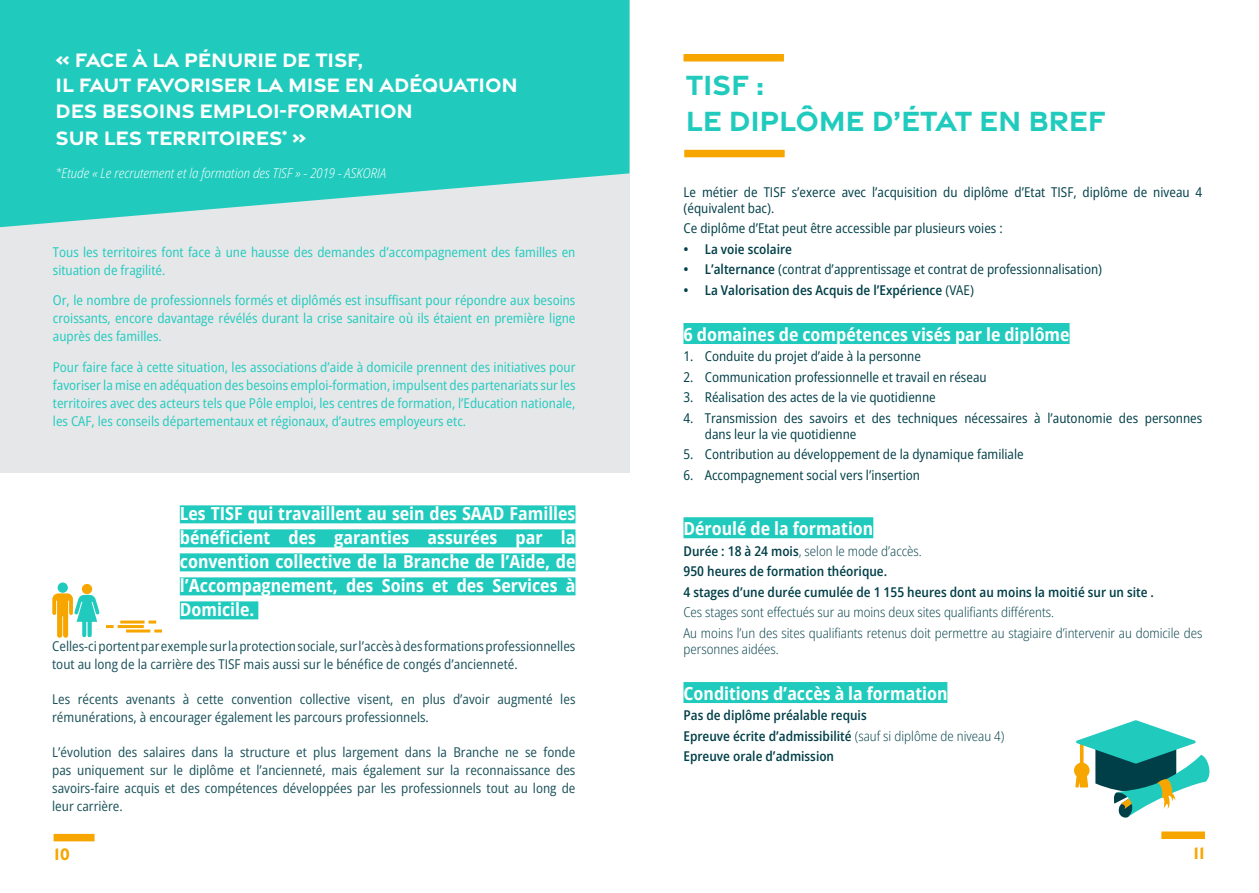
<style>
.page{position:relative;width:1259px;height:893px;background:#fff}
.page>*{position:absolute;margin:0;border:0;box-sizing:border-box;transform-origin:0 0}
.t1{font:700 30px "Gravesend Sans";letter-spacing:-.01em;color:#20cbbe}
.t2{font:700 21px/27px "Gravesend Sans";letter-spacing:-.01em;color:#fff}
.t3{font:700 semi-condensed 18px/24px "Open Sans";color:#fff;text-align:justify}
.t4{font:700 18px "Gravesend Sans";color:#f7a600}
.t5{font:semi-condensed 13.5px/18px "Open Sans";color:#20cbbe;text-align:justify}
.t6{font:semi-condensed 13.5px/18px "Open Sans";color:#1a525a}
.t7{font:semi-condensed 13.5px/16.2px "Open Sans";color:#003f48}
.t8{font:600 semi-condensed 13.5px "Open Sans";color:#003f48}
.t9{font:300 semi-condensed 13.5px/16.2px "Open Sans";color:#003f48}
.t10{font:italic 300 semi-condensed 13.5px "Open Sans";color:#fff}
.s1{font-weight:600}
.s2{font-weight:400}
.s3{font-weight:300}
</style>
<div class="page">
<div style="left:1161px;top:831px;width:44px;height:8px;background:#f7a600"></div>
<div style="left:54px;top:834px;width:40px;height:7px;background:#f7a600"></div>
<div style="left:180px;top:505px;width:395px;height:18px;background:#20cbbe"></div>
<div style="left:180px;top:529px;width:395px;height:18px;background:#20cbbe"></div>
<div style="left:180px;top:553px;width:395px;height:18px;background:#20cbbe"></div>
<div style="left:180px;top:577px;width:395px;height:18px;background:#20cbbe"></div>
<div style="left:180px;top:601px;width:78px;height:18px;background:#20cbbe"></div>
<div style="left:0;top:0;width:629px;height:472px;background:#e6e7e9"></div>
<svg style="left:0;top:0;width:629px;height:227px;background:#37cec3"></svg>
<svg style="left:106px;top:620px;width:56px;height:12px"></svg>
<svg style="left:52px;top:593px;width:48px;height:45px"></svg>
<div style="left:58px;top:582px;width:10px;height:11px;background:#20cbbe;border-radius:50%"></div>
<div style="left:82px;top:584px;width:10px;height:10px;background:#f7a600;border-radius:50%"></div>
<div style="left:683px;top:323px;width:386px;height:21px;background:#20cbbe"></div>
<div style="left:683px;top:517px;width:190px;height:21px;background:#20cbbe"></div>
<div style="left:683px;top:682px;width:264px;height:21px;background:#20cbbe"></div>
<div style="left:683px;top:54px;width:101px;height:8px;background:#f7a600"></div>
<div style="left:684px;top:150px;width:100px;height:7px;background:#f7a600"></div>
<svg style="left:1075px;top:720px;width:135px;height:98px"></svg>
<p class="t2" style="left:56px;top:46px;width:309px">« FACE À LA PÉNURIE DE TISF,</p>
<p class="t2" style="left:56px;top:71px;width:463px">IL FAUT FAVORISER LA MISE EN ADÉQUATION</p>
<p class="t2" style="left:56px;top:96px;width:359px">DES BESOINS EMPLOI-FORMATION<br>SUR LES TERRITOIRES<sup>*</sup> »</p>
<p class="t10" style="left:56px;top:164px;width:332px">*Etude « Le recrutement et la formation des TISF » - 2019 - ASKORIA</p>
<p class="t5" style="left:53px;top:242px;width:524px">Tous les territoires font face à une hausse des demandes d’accompagnement des familles en situation de fragilité.</p>
<p class="t5" style="left:53px;top:291px;width:524px">Or, le nombre de professionnels formés et diplômés est insuffisant pour répondre aux besoins croissants, encore davantage révélés durant la crise sanitaire où ils étaient en première ligne auprès des familles.</p>
<p class="t5" style="left:53px;top:358px;width:524px">Pour faire face à cette situation, les associations d’aide à domicile prennent des initiatives pour favoriser la mise en adéquation des besoins emploi-formation, impulsent des partenariats sur les territoires avec des acteurs tels que Pôle emploi, les centres de formation, l’Education nationale, les CAF, les conseils départementaux et régionaux, d’autres employeurs etc.</p>
<p class="t3" style="left:180px;top:501px;width:397px">Les TISF qui travaillent au sein des SAAD Familles bénéficient des garanties assurées par la convention collective de la Branche de l’Aide, de l’Accompagnement, des Soins et des Services à Domicile.</p>
<p class="t6" style="left:52px;top:637px;width:525px">Celles-ci portent par exemple sur la protection sociale, sur l’accès à des formations professionnelles tout au long de la carrière des TISF mais aussi sur le bénéfice de congés d’ancienneté.</p>
<p class="t6" style="left:52px;top:690px;width:525px">Les récents avenants à cette convention collective visent, en plus d’avoir augmenté les rémunérations, à encourager également les parcours professionnels.</p>
<p class="t6" style="left:52px;top:743px;width:525px;text-align:justify">L’évolution des salaires dans la structure et plus largement dans la Branche ne se fonde pas uniquement sur le diplôme et l’ancienneté, mais également sur la reconnaissance des savoirs-faire acquis et des compétences développées par les professionnels tout au long de leur carrière.</p>
<p class="t1" style="left:686px;top:66px;width:80px">TISF :</p>
<p class="t1" style="left:686px;top:102px;width:422px">LE DIPLÔME D’ÉTAT EN BREF</p>
<p class="t7" style="left:683px;top:183px;width:520px">Le métier de TISF s’exerce avec l’acquisition du diplôme d’Etat TISF, diplôme de niveau 4 (équivalent bac).</p>
<p class="t7" style="left:683px;top:220px;width:321px">Ce diplôme d’Etat peut être accessible par plusieurs voies :</p>
<p class="t8" style="left:683px;top:240px;width:110px">• La voie scolaire</p>
<p class="t7" style="left:683px;top:261px;width:420px"><span class="s1">• L’alternance</span> (contrat d’apprentissage et contrat de professionnalisation)</p>
<p class="t8" style="left:683px;top:281px;width:292px">• La Valorisation des Acquis de l’Expérience <span class="s2">(VAE)</span></p>
<p class="t3" style="left:683px;top:322px;width:388px">6 domaines de compétences visés par le diplôme</p>
<p class="t7" style="left:683px;top:348px;width:239px">1. Conduite du projet d’aide à la personne</p>
<p class="t7" style="left:683px;top:369px;width:305px">2. Communication professionnelle et travail en réseau</p>
<p class="t7" style="left:683px;top:389px;width:254px">3. Réalisation des actes de la vie quotidienne</p>
<p class="t7" style="left:705px;top:409px;width:499px;text-indent:-21px">4. Transmission des savoirs et des techniques nécessaires à l’autonomie des personnes dans leur la vie quotidienne</p>
<p class="t7" style="left:683px;top:446px;width:342px">5. Contribution au développement de la dynamique familiale</p>
<p class="t7" style="left:683px;top:467px;width:238px">6. Accompagnement social vers l’insertion</p>
<p class="t3" style="left:683px;top:516px;width:191px">Déroulé de la formation</p>
<p class="t9" style="left:683px;top:542px;width:240px"><span class="s1">Durée : 18 à 24 mois</span>, selon le mode d’accès.</p>
<p class="t8" style="left:683px;top:562px;width:205px">950 heures de formation théorique.</p>
<p class="t8" style="left:683px;top:582px;width:472px">4 stages d’une durée cumulée de 1 155 heures dont au moins la moitié sur un site .</p>
<p class="t9" style="left:683px;top:604px;width:372px">Ces stages sont effectués sur au moins deux sites qualifiants différents.</p>
<p class="t9" style="left:683px;top:624px;width:520px">Au moins l’un des sites qualifiants retenus doit permettre au stagiaire d’intervenir au domicile des personnes aidées.</p>
<p class="t3" style="left:683px;top:681px;width:265px">Conditions d’accès à la formation</p>
<p class="t8" style="left:683px;top:706px;width:185px">Pas de diplôme préalable requis</p>
<p class="t8" style="left:683px;top:727px;width:322px">Epreuve écrite d’admissibilité <span class="s3">(sauf si diplôme de niveau 4)</span></p>
<p class="t8" style="left:683px;top:747px;width:152px">Epreuve orale d’admission</p>
<h3 class="t4" style="left:54px;top:842px;width:17px">10</h3>
<h3 class="t4" style="left:1193px;top:841px;width:13px">11</h3>
</div>
